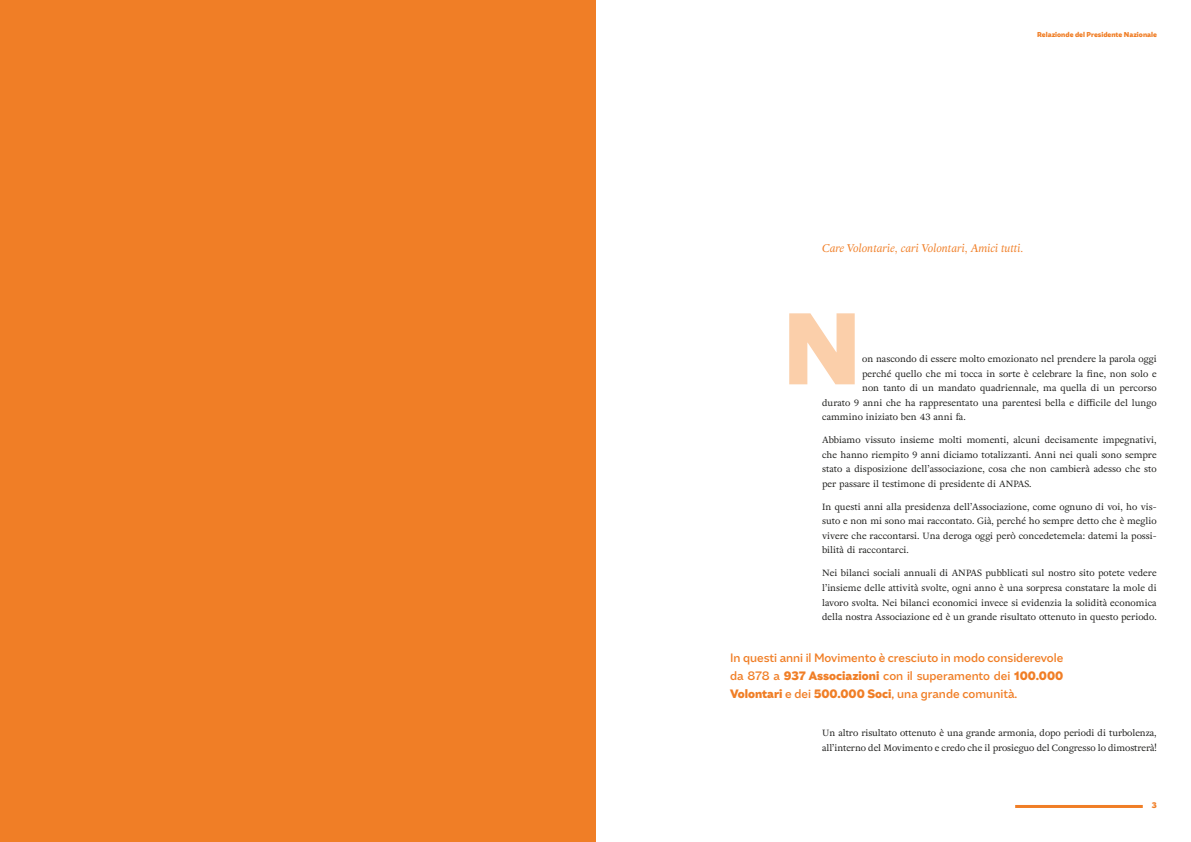
<style>
.page{position:relative;width:1191px;height:842px;background:#fff}
.page>*{position:absolute;margin:0;border:0;box-sizing:border-box;transform-origin:0 0}
.t1{font:900 100px "Amica Pro";color:#fbcfaa}
.t2{font:500 12px/18px "Amica Pro";color:#f07e26;text-align:justify}
.t3{font:italic 11px "Adriane Text";color:#f07e26}
.t4{font:9px/14.5px "Adriane Text";color:#1d1d1b;text-align:justify}
.t5{font:900 8px "Amica Pro";color:#f07e26}
.t6{font:900 7px "Amica Pro";color:#f07e26}
.s1{font-weight:900}
</style>
<div class="page">
<hr style="left:1015px;top:805px;width:127px;height:3px;background:#f07e26">
<div style="left:0;top:0;width:595px;height:842px;background:#f07e26"></div>
<p class="t6" style="left:1037px;top:30px;width:121px">Relazionde del Presidente Nazionale</p>
<p class="t3" style="left:822px;top:241px;width:202px">Care Volontarie, cari Volontari, Amici tutti.</p>
<p class="t1" style="left:782px;top:279px;width:81px">N</p>
<p class="t4" style="left:862px;top:352px;width:296px">on nascondo di essere molto emozionato nel prendere la parola oggi</p>
<p class="t4" style="left:862px;top:366px;width:296px">perché quello che mi tocca in sorte è celebrare la fine, non solo e</p>
<p class="t4" style="left:862px;top:381px;width:296px">non tanto di un mandato quadriennale, ma quella di un percorso</p>
<p class="t4" style="left:822px;top:395px;width:336px">durato 9 anni che ha rappresentato una parentesi bella e difficile del lungo</p>
<p class="t4" style="left:822px;top:410px;width:145px">cammino iniziato ben 43 anni fa.</p>
<p class="t4" style="left:822px;top:433px;width:336px">Abbiamo vissuto insieme molti momenti, alcuni decisamente impegnativi, che hanno riempito 9 anni diciamo totalizzanti. Anni nei quali sono sempre stato a disposizione dell’associazione, cosa che non cambierà adesso che sto per passare il testimone di presidente di ANPAS.</p>
<p class="t4" style="left:822px;top:499px;width:336px">In questi anni alla presidenza dell’Associazione, come ognuno di voi, ho vis&shy;suto e non mi sono mai raccontato. Già, perché ho sempre detto che è meglio vivere che raccontarsi. Una deroga oggi però concedetemela: datemi la possi&shy;bilità di raccontarci.</p>
<p class="t4" style="left:822px;top:566px;width:336px">Nei bilanci sociali annuali di ANPAS pubblicati sul nostro sito potete vedere l’insieme delle attività svolte, ogni anno è una sorpresa constatare la mole di lavoro svolta. Nei bilanci economici invece si evidenzia la solidità economica della nostra Associazione ed è un grande risultato ottenuto in questo periodo.</p>
<p class="t2" style="left:730px;top:648px;width:335px">In questi anni il Movimento è cresciuto in modo considerevole da 878 a <span class="s1">937 Associazioni</span> con il superamento dei <span class="s1">100.000<br>Volontari</span> e dei <span class="s1">500.000 Soci</span>, una grande comunità.</p>
<p class="t4" style="left:822px;top:725px;width:336px">Un altro risultato ottenuto è una grande armonia, dopo periodi di turbolenza, all’interno del Movimento e credo che il prosieguo del Congresso lo dimostrerà!</p>
<p class="t5" style="left:1151px;top:799px;width:7px">3</p>
</div>
